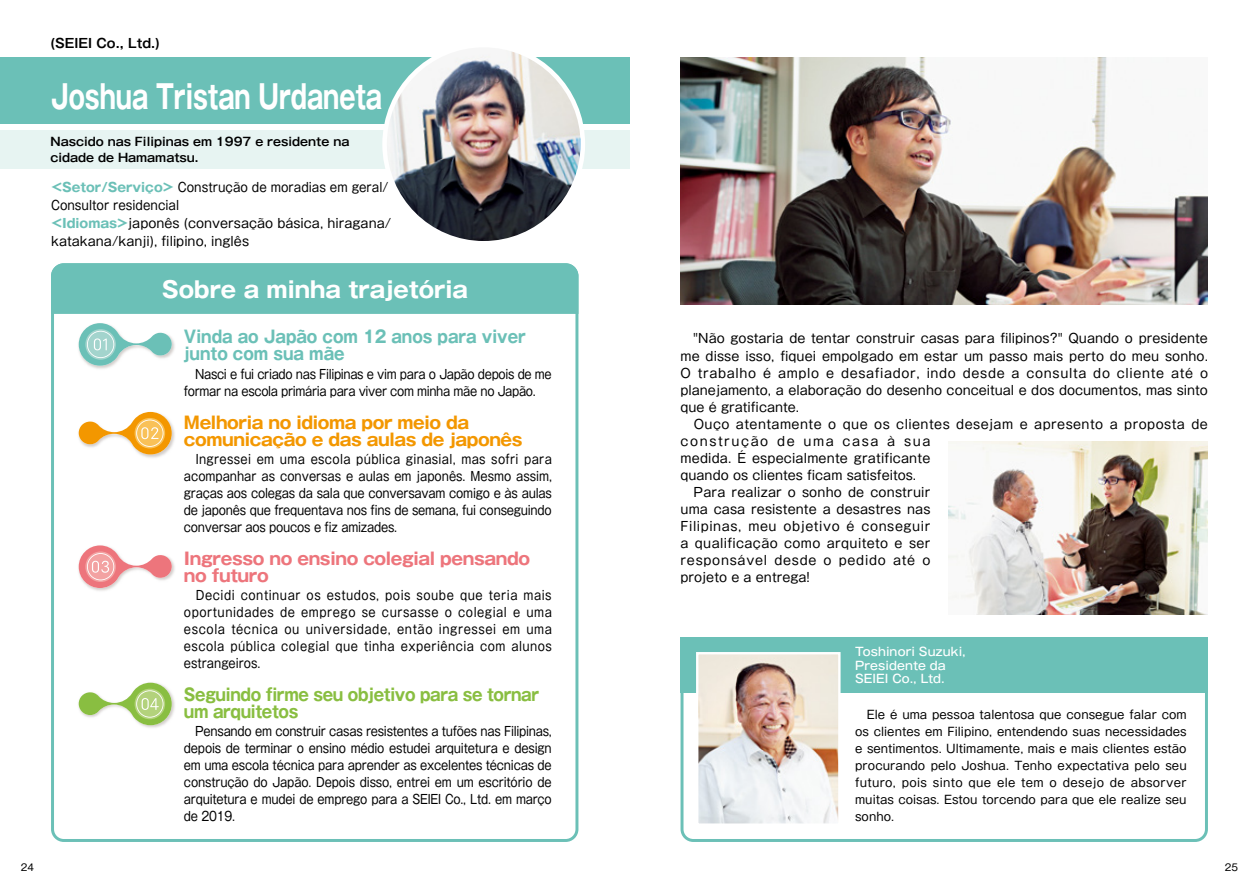
<style>
.page{position:relative;width:1259px;height:893px;background:#fff}
.page>*{position:absolute;margin:0;border:0;box-sizing:border-box;transform-origin:0 0}
.t1{font:700 32.7px "Gothic MB101 Pro";color:#fff;scale:.72 1}
.t2{font:700 22.5px "Gothic MB101 Pro";color:#fff}
.t3{font:700 16.95px/17px "Gothic MB101 Pro";letter-spacing:-.02em;color:#f39700}
.t4{font:700 16.95px/17px "Gothic MB101 Pro";letter-spacing:-.02em;color:#89be41;scale:.9 1}
.t5{font:700 16.95px/17px "Gothic MB101 Pro";color:#6bc0b7;scale:.9 1}
.t6{font:700 16.95px/17px "Gothic MB101 Pro";letter-spacing:-.02em;color:#ed757c}
.t7{font:12.75px/17px "Gothic MB101 Pro";color:#000;text-align:justify;scale:.9 1}
.t8{font:12.75px/17px "Gothic MB101 Pro";color:#000}
.t9{font:12.75px/18px "Gothic MB101 Pro";color:#000;scale:.93 1}
.t10{font:12.75px/17px "Gothic MB101 Pro";letter-spacing:-.03em;color:#000;scale:.9 1}
.t11{font:700 12.75px "Gothic MB101 Pro De";color:#000}
.t12{font:11.7px/17px "Gothic MB101 Pro";color:#000;text-align:justify}
.t13{font:700 11.7px/15.9px "Gothic MB101 Pro De";color:#000}
.t14{font:500 11.7px/13.8px "Gothic MB101 Pro";letter-spacing:.005em;color:#fff}
.t15{font:9.6px "Gothic MB101 Pro";color:#000}
.s1{font-weight:700;color:#6bc0b7}
</style>
<div class="page">
<img style="left:948px;top:441px;width:260px;height:174px">
<div style="left:51px;top:263px;width:527px;height:579px;border:3px solid #6bc0b7;border-radius:11px"></div>
<div style="left:51px;top:263px;width:527px;height:51px;background:#6bc0b7"></div>
<div style="left:0;top:131px;width:629px;height:38px;background:#e7f4f2"></div>
<div style="left:0;top:58px;width:629px;height:66px;background:#6bc0b7"></div>
<img style="left:78px;top:339px;width:97px;height:30px">
<svg style="left:79px;top:323px;width:93px;height:43px"></svg>
<img style="left:78px;top:411px;width:97px;height:47px">
<svg style="left:79px;top:412px;width:93px;height:42px"></svg>
<img style="left:78px;top:561px;width:97px;height:30px">
<svg style="left:79px;top:545px;width:93px;height:43px"></svg>
<img style="left:78px;top:682px;width:97px;height:46px">
<svg style="left:79px;top:683px;width:93px;height:42px"></svg>
<img style="left:384px;top:45px;width:199px;height:198px;border-radius:99px">
<div style="left:382px;top:43px;width:203px;height:203px;border:5px solid #fff;border-radius:50%"></div>
<div style="left:680px;top:640px;width:528px;height:202px;border:3px solid #6bc0b7;border-radius:11px"></div>
<div style="left:680px;top:637px;width:528px;height:55px;background:#6bc0b7"></div>
<img style="left:699px;top:655px;width:138px;height:168px">
<div style="left:696px;top:652px;width:144px;height:174px;border:2px solid #fff"></div>
<img style="left:680px;top:58px;width:528px;height:246px">
<p class="t11" style="left:50px;top:33px;width:111px">(SEIEI Co., Ltd.)</p>
<h1 class="t1" style="left:51px;top:69px;width:461px">Joshua Tristan Urdaneta</h1>
<p class="t13" style="left:50px;top:133px;width:300px">Nascido nas Filipinas em 1997 e residente na cidade de Hamamatsu.</p>
<p class="t9" style="left:51px;top:176px;width:367px"><span class="s1">&lt;Setor/Serviço&gt;</span> Construção de moradias em geral/ Consultor residencial<br><span class="s1">&lt;Idiomas&gt;</span>japonês (conversação básica, hiragana/ katakana/kanji), filipino, inglês</p>
<h2 class="t2" style="left:162px;top:270px;width:307px">Sobre a minha trajetória</h2>
<h3 class="t5" style="left:184px;top:326px;width:381px">Vinda ao Japão com 12 anos para viver junto com sua mãe</h3>
<p class="t10" style="left:184px;top:364px;width:410px">　Nasci e fui criado nas Filipinas e vim para o Japão depois de me formar na escola primária para viver com minha mãe no Japão.</p>
<h3 class="t3" style="left:184px;top:411px;width:340px">Melhoria no idioma por meio da comunicação e das aulas de japonês</h3>
<p class="t7" style="left:184px;top:449px;width:410px">　Ingressei em uma escola pública ginasial, mas sofri para acompanhar as conversas e aulas em japonês. Mesmo assim, graças aos colegas da sala que conversavam comigo e às aulas de japonês que frequentava nos fins de semana, fui conseguindo conversar aos poucos e fiz amizades.</p>
<h3 class="t6" style="left:184px;top:548px;width:348px">Ingresso no ensino colegial pensando no futuro</h3>
<p class="t7" style="left:184px;top:585px;width:410px">　Decidi continuar os estudos, pois soube que teria mais oportunidades de emprego se cursasse o colegial e uma escola técnica ou universidade, então ingressei em uma escola pública colegial que tinha experiência com alunos estrangeiros.</p>
<h3 class="t4" style="left:184px;top:684px;width:396px">Seguindo firme seu objetivo para se tornar um arquitetos</h3>
<p class="t7" style="left:184px;top:721px;width:410px">　Pensando em construir casas resistentes a tufões nas Filipinas, depois de terminar o ensino médio estudei arquitetura e design em uma escola técnica para aprender as excelentes técnicas de construção do Japão. Depois disso, entrei em um escritório de arquitetura e mudei de emprego para a SEIEI Co., Ltd. em março de 2019.</p>
<p class="t8" style="left:680px;top:328px;width:529px">　"Não gostaria de tentar construir casas para filipinos?" Quando o presidente me disse isso, fiquei empolgado em estar um passo mais perto do meu sonho.<br>O trabalho é amplo e desafiador, indo desde a consulta do cliente até o planejamento, a elaboração do desenho conceitual e dos documentos, mas sinto que é gratificante.<br>　Ouço atentamente o que os clientes desejam e apresento a proposta de construção de uma casa à sua<br>medida. É especialmente gratificante<br>quando os clientes ficam satisfeitos.<br>　Para realizar o sonho de construir<br>uma casa resistente a desastres nas<br>Filipinas, meu objetivo é conseguir<br>a qualificação como arquiteto e ser<br>responsável desde o pedido até o<br>projeto e a entrega!</p>
<p class="t14" style="left:855px;top:643px;width:112px">Toshinori Suzuki,<br>Presidente da<br>SEIEI Co., Ltd.</p>
<p class="t12" style="left:855px;top:704px;width:333px">　Ele é uma pessoa talentosa que consegue falar com os clientes em Filipino, entendendo suas necessidades e sentimentos. Ultimamente, mais e mais clientes estão procurando pelo Joshua. Tenho expectativa pelo seu futuro, pois sinto que ele tem o desejo de absorver muitas coisas. Estou torcendo para que ele realize seu sonho.</p>
<p class="t15" style="left:21px;top:859px;width:15px">24</p>
<p class="t15" style="left:1225px;top:859px;width:15px">25</p>
</div>
